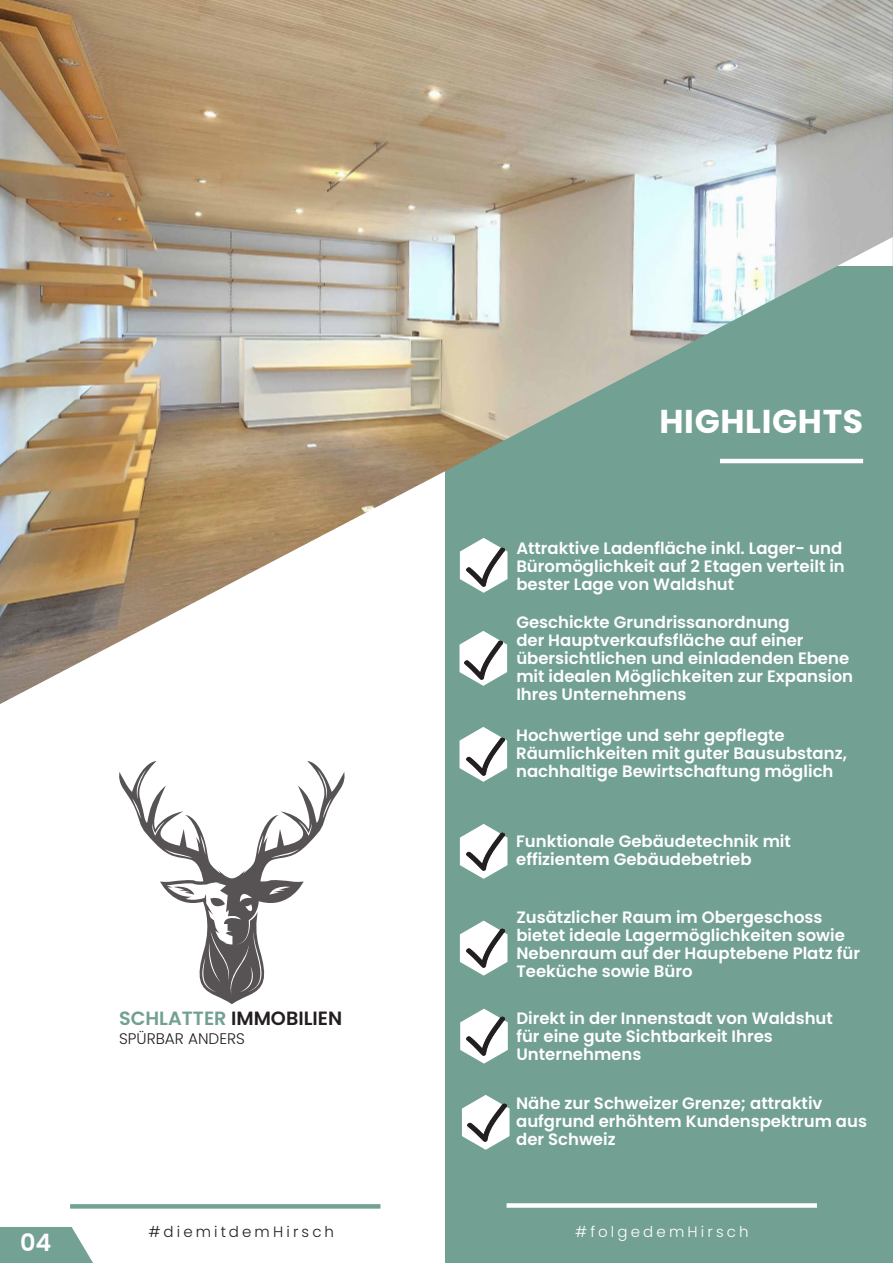
<style>
.page{position:relative;width:893px;height:1263px;background:#fff}
.page>*{position:absolute;margin:0;border:0;box-sizing:border-box;transform-origin:0 0}
.t1{font:700 33px "Poppins";letter-spacing:.02em;color:#fff}
.t2{font:600 24px "Poppins";color:#fff}
.t3{font:600 19.2px "Poppins";color:#231f20}
.t4{font:600 16.5px/18px "Poppins";color:#fff}
.t5{font:300 15.3px "Poppins";color:#231f20}
.t6{font:300 15px "Poppins";letter-spacing:.21em;color:#231f20}
.t7{font:300 15px "Poppins";letter-spacing:.21em;color:#fff}
.s1{color:#72a093}
</style>
<div class="page">
<div style="left:445px;top:266px;width:448px;height:997px;background:#72a093"></div>
<div style="left:507px;top:1203px;width:310px;height:5px;background:#fff"></div>
<svg style="left:459px;top:727px;width:48px;height:55px"></svg>
<svg style="left:460px;top:824px;width:47px;height:55px"></svg>
<svg style="left:460px;top:921px;width:47px;height:54px"></svg>
<svg style="left:460px;top:1009px;width:48px;height:55px"></svg>
<img style="left:0;top:0;width:892px;height:704px">
<img style="left:466px;top:548px;width:39px;height:38px">
<img style="left:464px;top:641px;width:39px;height:38px">
<img style="left:466px;top:737px;width:39px;height:39px">
<img style="left:466px;top:832px;width:39px;height:39px">
<img style="left:466px;top:929px;width:39px;height:38px">
<img style="left:466px;top:1017px;width:39px;height:38px">
<svg style="left:0;top:1227px;width:93px;height:36px;background:#82aba0"></svg>
<svg style="left:462px;top:1095px;width:47px;height:55px"></svg>
<img style="left:468px;top:1103px;width:39px;height:38px">
<svg style="left:70px;top:1204px;width:310px;height:4px"></svg>
<svg style="left:892px;top:0;width:1px;height:266px"></svg>
<svg style="left:119px;top:761px;width:226px;height:243px"></svg>
<p class="t2" style="left:20px;top:1228px;width:33px">04</p>
<p class="t1" style="left:659px;top:403px;width:205px">HIGHLIGHTS</p>
<p class="t4" style="left:516px;top:539px;width:330px">Attraktive Ladenfläche inkl. Lager- und<br>Büromöglichkeit auf 2 Etagen verteilt in bester Lage von Waldshut</p>
<p class="t4" style="left:516px;top:613px;width:338px">Geschickte Grundrissanordnung<br>der Hauptverkaufsfläche auf einer übersichtlichen und einladenden Ebene mit idealen Möglichkeiten zur Expansion Ihres Unternehmens</p>
<p class="t4" style="left:516px;top:726px;width:332px">Hochwertige und sehr gepflegte<br>Räumlichkeiten mit guter Bausubstanz, nachhaltige Bewirtschaftung möglich</p>
<p class="t4" style="left:516px;top:832px;width:276px">Funktionale Gebäudetechnik mit effizientem Gebäudebetrieb</p>
<p class="t3" style="left:119px;top:1007px;width:225px"><span class="s1">SCHLATTER</span> IMMOBILIEN</p>
<p class="t5" style="left:119px;top:1029px;width:127px">SPÜRBAR ANDERS</p>
<p class="t4" style="left:516px;top:909px;width:345px">Zusätzlicher Raum im Obergeschoss bietet ideale Lagermöglichkeiten sowie Nebenraum auf der Hauptebene Platz für Teeküche sowie Büro</p>
<p class="t4" style="left:516px;top:1010px;width:318px">Direkt in der Innenstadt von Waldshut für eine gute Sichtbarkeit Ihres<br>Unternehmens</p>
<p class="t4" style="left:516px;top:1094px;width:352px">Nähe zur Schweizer Grenze; attraktiv aufgrund erhöhtem Kundenspektrum aus der Schweiz</p>
<p class="t6" style="left:149px;top:1223px;width:187px">#diemitdemHirsch</p>
<p class="t7" style="left:575px;top:1223px;width:175px">#folgedemHirsch</p>
</div>
